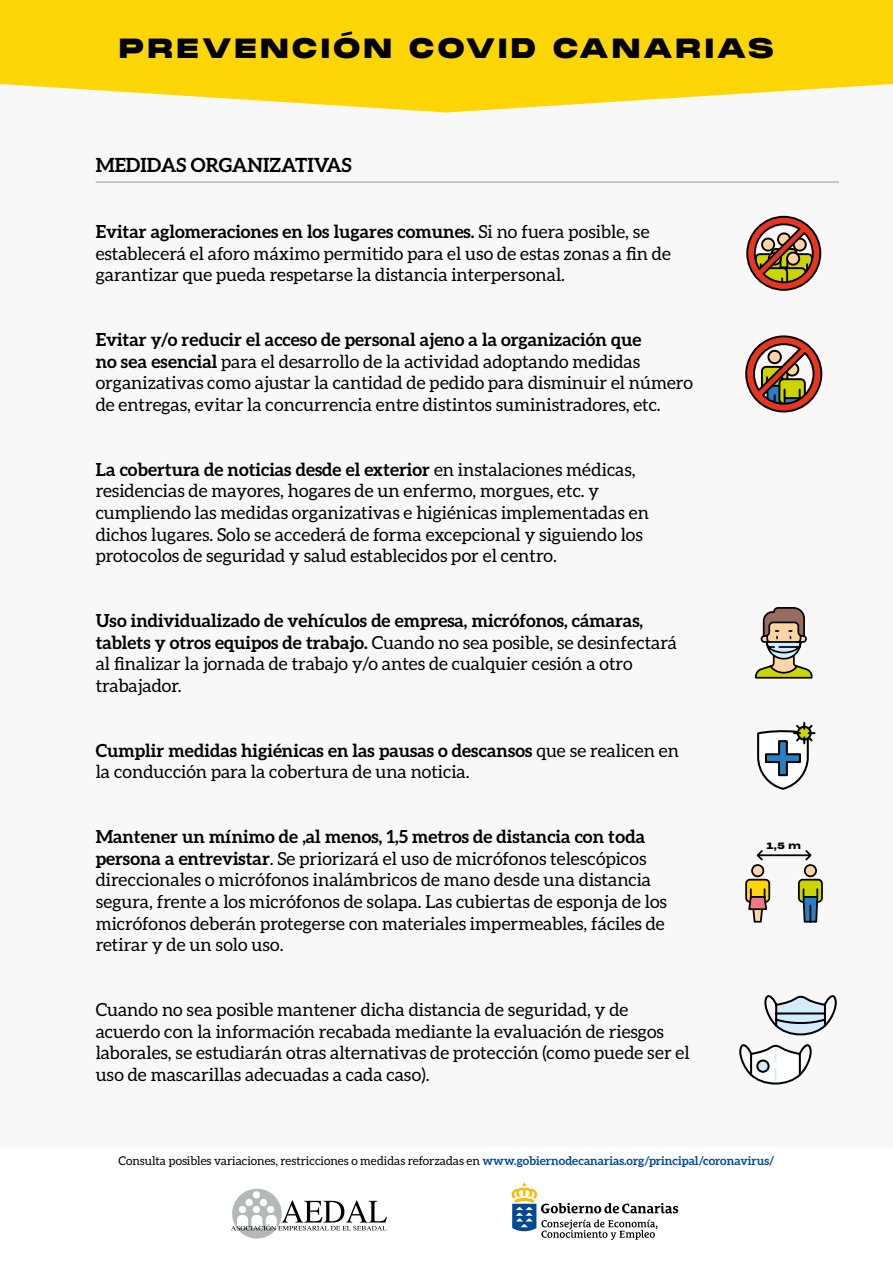
<style>
.page{position:relative;width:893px;height:1263px;background:#f8f8f8}
.page>*{position:absolute;margin:0;border:0;box-sizing:border-box;transform-origin:0 0}
.t1{font:900 27px "Monument Extended";letter-spacing:.08em;color:#000}
.t2{font:700 19.5px "Aleo";color:#000}
.t3{font:18px/21.6px "Aleo";color:#000}
.t4{font:12px "Aleo";color:#000}
.t5{font:900 8.85px "Monument Extended";color:#000}
.s1{font-weight:700}
.s2{font-weight:700;color:#004994}
</style>
<div class="page">
<div style="left:0;top:1148px;width:893px;height:115px;background:#fff"></div>
<svg style="left:512px;top:1183px;width:166px;height:57px"></svg>
<svg style="left:231px;top:1189px;width:156px;height:49px"></svg>
<svg style="left:0;top:0;width:893px;height:112px;background:#feda22"></svg>
<hr style="left:96px;top:181px;width:743px;height:2px;background:#b3b9b7">
<svg style="left:746px;top:215px;width:76px;height:76px"></svg>
<svg style="left:745px;top:335px;width:78px;height:78px"></svg>
<svg style="left:755px;top:607px;width:58px;height:72px"></svg>
<svg style="left:757px;top:722px;width:59px;height:68px"></svg>
<svg style="left:745px;top:850px;width:78px;height:73px"></svg>
<svg style="left:739px;top:995px;width:98px;height:90px"></svg>
<h1 class="t1" style="left:119px;top:29px;width:657px">PREVENCIÓN COVID CANARIAS</h1>
<p class="t2" style="left:96px;top:154px;width:258px">MEDIDAS ORGANIZATIVAS</p>
<p class="t3" style="left:96px;top:221px;width:577px"><span class="s1">Evitar aglomeraciones en los lugares comunes.</span> Si no fuera posible, se establecerá el aforo máximo permitido para el uso de estas zonas a fin de garantizar que pueda respetarse la distancia interpersonal.</p>
<p class="t3" style="left:96px;top:329px;width:599px"><span class="s1">Evitar y/o reducir el acceso de personal ajeno a la organización que<br>no sea esencial</span> para el desarrollo de la actividad adoptando medidas organizativas como ajustar la cantidad de pedido para disminuir el número de entregas, evitar la concurrencia entre distintos suministradores, etc.</p>
<p class="t3" style="left:96px;top:458px;width:555px"><span class="s1">La cobertura de noticias desde el exterior</span> en instalaciones médicas, residencias de mayores, hogares de un enfermo, morgues, etc. y cumpliendo las medidas organizativas e higiénicas implementadas en dichos lugares. Solo se accederá de forma excepcional y siguiendo los protocolos de seguridad y salud establecidos por el centro.</p>
<p class="t3" style="left:96px;top:610px;width:583px"><span class="s1">Uso individualizado de vehículos de empresa, micrófonos, cámaras, tablets y otros equipos de trabajo.</span> Cuando no sea posible, se desinfectará al finalizar la jornada de trabajo y/o antes de cualquier cesión a otro trabajador.</p>
<p class="t3" style="left:96px;top:739px;width:585px"><span class="s1">Cumplir medidas higiénicas en las pausas o descansos</span> que se realicen en la conducción para la cobertura de una noticia.</p>
<p class="t3" style="left:96px;top:826px;width:573px"><span class="s1">Mantener un mínimo de ,al menos, 1,5 metros de distancia con toda persona a entrevistar</span>. Se priorizará el uso de micrófonos telescópicos direccionales o micrófonos inalámbricos de mano desde una distancia segura, frente a los micrófonos de solapa. Las cubiertas de esponja de los micrófonos deberán protegerse con materiales impermeables, fáciles de retirar y de un solo uso.</p>
<p class="t3" style="left:96px;top:998px;width:596px">Cuando no sea posible mantener dicha distancia de seguridad, y de acuerdo con la información recabada mediante la evaluación de riesgos laborales, se estudiarán otras alternativas de protección (como puede ser el uso de mascarillas adecuadas a cada caso).</p>
<p class="t5" style="left:767px;top:839px;width:36px">1,5 m</p>
<p class="t4" style="left:118px;top:1154px;width:657px">Consulta posibles variaciones, restricciones o medidas reforzadas en <span class="s2">www.gobiernodecanarias.org/principal/coronavirus/</span></p>
</div>
